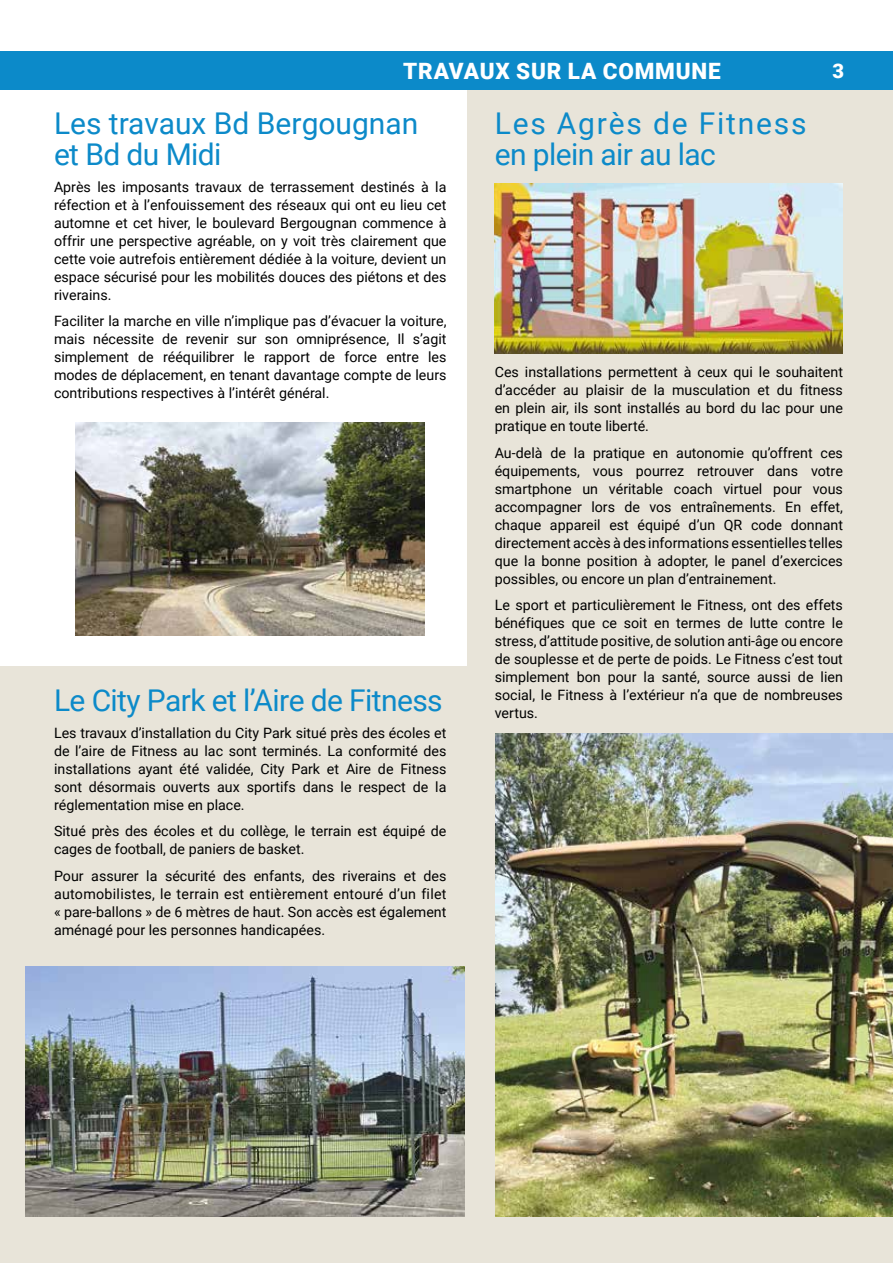
<style>
.page{position:relative;width:893px;height:1263px;background:#fff}
.page>*{position:absolute;margin:0;border:0;box-sizing:border-box;transform-origin:0 0}
.t1{font:30px/31.5px "Roboto";color:#0c8ac9}
.t2{font:30px/31.5px "Roboto";letter-spacing:.06em;color:#0c8ac9}
.t3{font:30px "Roboto";letter-spacing:-.02em;color:#0c8ac9}
.t4{font:900 22.5px "Roboto";letter-spacing:.035em;color:#fff}
.t5{font:900 20.1px "Roboto";color:#fff}
.t6{font:14.25px/18px "Roboto";color:#000;text-align:justify}
</style>
<div class="page">
<div style="left:0;top:666px;width:478px;height:597px;background:#e8e4d9"></div>
<div style="left:0;top:51px;width:893px;height:38px;background:#0c8ac9"></div>
<img style="left:76px;top:422px;width:348px;height:214px">
<div style="left:468px;top:90px;width:425px;height:1173px;background:#e8e4d9"></div>
<img style="left:495px;top:733px;width:398px;height:483px">
<img style="left:26px;top:966px;width:439px;height:250px">
<img style="left:495px;top:184px;width:348px;height:170px">
<h2 class="t4" style="left:403px;top:55px;width:319px">TRAVAUX SUR LA COMMUNE</h2>
<h3 class="t5" style="left:832px;top:57px;width:13px">3</h3>
<h1 class="t2" style="left:495px;top:106px;width:313px">Les Agrès de Fitness en plein air au lac</h1>
<h1 class="t1" style="left:54px;top:106px;width:366px">Les travaux Bd Bergougnan et Bd du Midi</h1>
<p class="t6" style="left:54px;top:177px;width:394px">Après les imposants travaux de terrassement destinés à la réfection et à l’enfouissement des réseaux qui ont eu lieu cet automne et cet hiver, le boulevard Bergougnan commence à offrir une perspective agréable, on y voit très clairement que cette voie autrefois entièrement dédiée à la voiture, devient un espace sécurisé pour les mobilités douces des piétons et des riverains.</p>
<p class="t6" style="left:54px;top:312px;width:394px">Faciliter la marche en ville n’implique pas d’évacuer la voiture, mais nécessite de revenir sur son omniprésence, Il s’agit simplement de rééquilibrer le rapport de force entre les modes de déplacement, en tenant davantage compte de leurs contributions respectives à l’intérêt général.</p>
<p class="t6" style="left:495px;top:363px;width:350px">Ces installations permettent à ceux qui le souhaitent d’accéder au plaisir de la musculation et du fitness en plein air, ils sont installés au bord du lac pour une pratique en toute liberté.</p>
<p class="t6" style="left:495px;top:443px;width:350px">Au-delà de la pratique en autonomie qu’offrent ces équipements, vous pourrez retrouver dans votre smartphone un véritable coach virtuel pour vous accompagner lors de vos entraînements. En effet, chaque appareil est équipé d’un QR code donnant directement accès à des informations essentielles telles que la bonne position à adopter, le panel d’exercices possibles, ou encore un plan d’entrainement.</p>
<p class="t6" style="left:495px;top:596px;width:350px">Le sport et particulièrement le Fitness, ont des effets bénéfiques que ce soit en termes de lutte contre le stress, d’attitude positive, de solution anti-âge ou encore de souplesse et de perte de poids. Le Fitness c’est tout simplement bon pour la santé, source aussi de lien social, le Fitness à l’extérieur n’a que de nombreuses vertus.</p>
<h1 class="t3" style="left:54px;top:679px;width:390px">Le City Park et l’Aire de Fitness</h1>
<p class="t6" style="left:54px;top:723px;width:394px">Les travaux d’installation du City Park situé près des écoles et de l’aire de Fitness au lac sont terminés. La conformité des installations ayant été validée, City Park et Aire de Fitness sont désormais ouverts aux sportifs dans le respect de la réglementation mise en place.</p>
<p class="t6" style="left:54px;top:821px;width:394px">Situé près des écoles et du collège, le terrain est équipé de cages de football, de paniers de basket.</p>
<p class="t6" style="left:54px;top:866px;width:394px">Pour assurer la sécurité des enfants, des riverains et des automobilistes, le terrain est entièrement entouré d’un filet « pare-ballons » de 6 mètres de haut. Son accès est également aménagé pour les personnes handicapées.</p>
</div>
